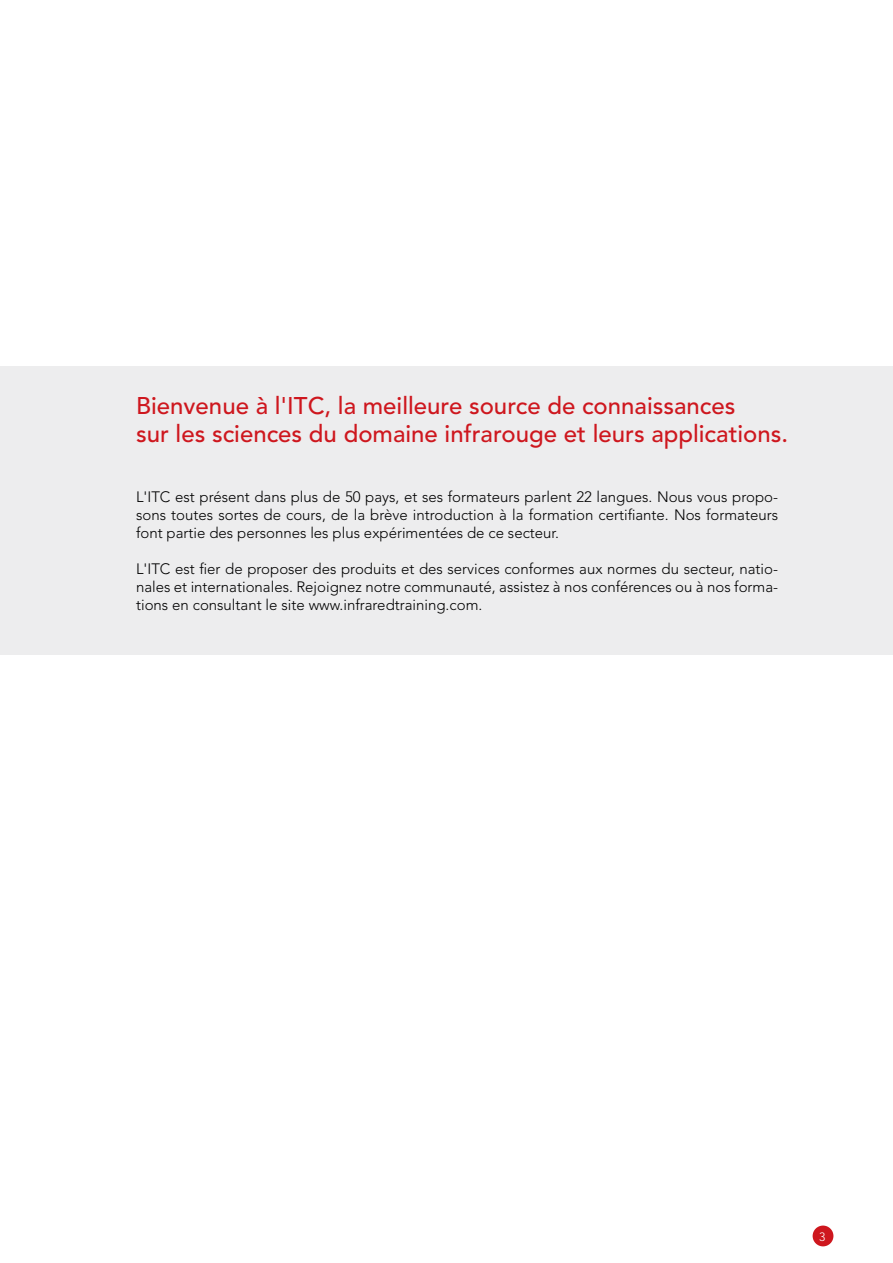
<style>
.page{position:relative;width:893px;height:1263px;background:#fff}
.page>*{position:absolute;margin:0;border:0;box-sizing:border-box;transform-origin:0 0}
.t1{font:500 24px/28.8px "Avenir LT Std";color:#ce171e}
.t2{font:300 15px/18px "Avenir LT Std";color:#000;text-align:justify}
.t3{font:300 12px "Avenir LT Std";color:#fff}
</style>
<div class="page">
<div style="left:0;top:366px;width:893px;height:289px;background:#ededee"></div>
<div style="left:813px;top:1225px;width:20px;height:21px;background:#ce171e;border-radius:50%"></div>
<h1 class="t1" style="left:136px;top:391px;width:654px">Bienvenue à l'ITC, la meilleure source de connaissances<br>sur les sciences du domaine infrarouge et leurs applications.</h1>
<p class="t2" style="left:136px;top:488px;width:644px">L'ITC est présent dans plus de 50 pays, et ses formateurs parlent 22 langues. Nous vous propo&shy;sons toutes sortes de cours, de la brève introduction à la formation certifiante. Nos formateurs font partie des personnes les plus expérimentées de ce secteur.</p>
<p class="t2" style="left:136px;top:560px;width:644px">L'ITC est fier de proposer des produits et des services conformes aux normes du secteur, natio&shy;nales et internationales. Rejoignez notre communauté, assistez à nos conférences ou à nos forma&shy;tions en consultant le site www.infraredtraining.com.</p>
<p class="t3" style="left:819px;top:1229px;width:8px">3</p>
</div>
